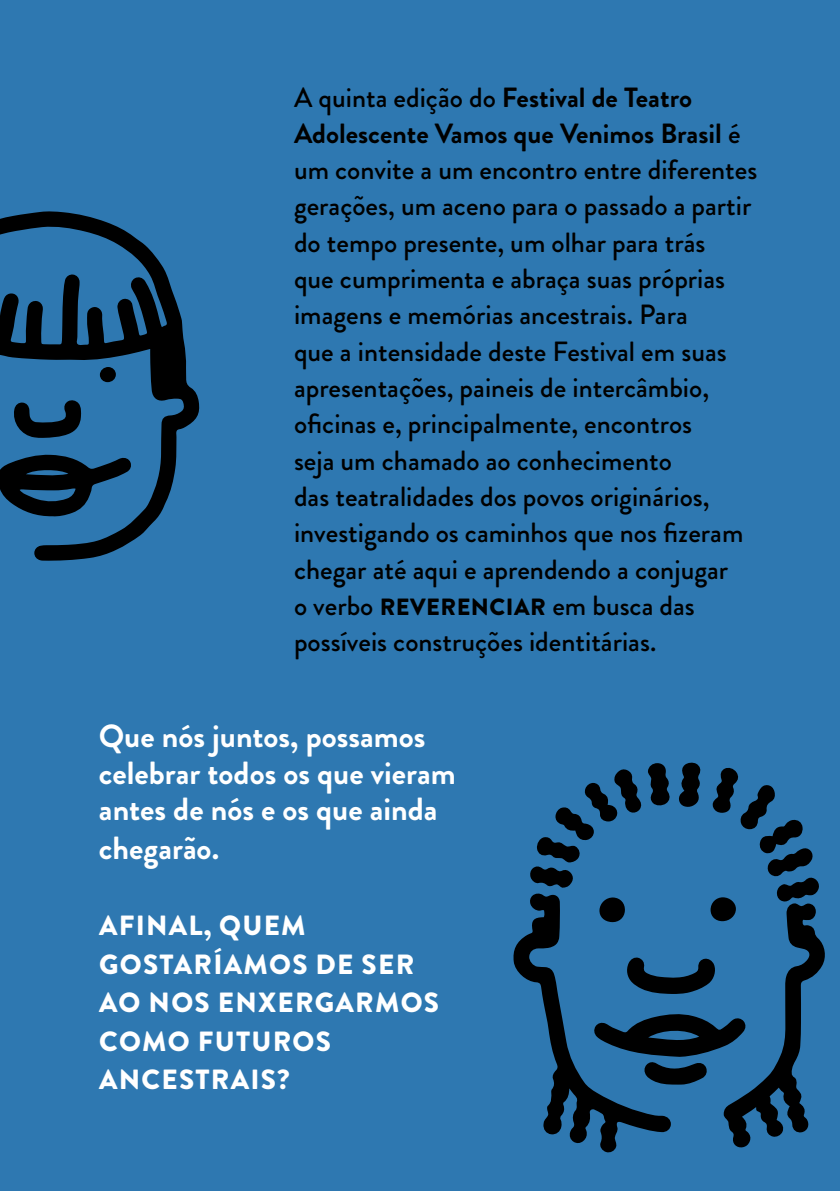
<style>
.page{position:relative;width:840px;height:1191px;background:#fff}
.page>*{position:absolute;margin:0;border:0;box-sizing:border-box;transform-origin:0 0}
.t1{font:700 32px/37px "Brandon Grotesque";color:#fff}
.t2{font:500 27.8px/36.2px "Brandon Grotesque";color:#000}
.t3{font:900 27.8px/38.4px "Brandon Grotesque";letter-spacing:.045em;color:#fff}
.s1{font-weight:700}
.s2{font-weight:900;font-size:23.4px}
</style>
<div class="page">
<div style="left:0;top:0;width:839px;height:1191px;background:#2e78b1"></div>
<svg style="left:0;top:211px;width:200px;height:350px"></svg>
<svg style="left:0;top:454px;width:132px;height:63px"></svg>
<svg style="left:12px;top:399px;width:69px;height:39px"></svg>
<div style="left:100px;top:367px;width:16px;height:15px;background:#000;border-radius:50%"></div>
<svg style="left:513px;top:934px;width:103px;height:218px"></svg>
<svg style="left:529px;top:762px;width:295px;height:386px"></svg>
<div style="left:599px;top:897px;width:26px;height:25px;background:#000;border-radius:12px"></div>
<div style="left:710px;top:897px;width:25px;height:24px;background:#000;border-radius:50%"></div>
<p class="t2" style="left:294px;top:79px;width:464px">A quinta edição do <span class="s1">Festival de Teatro Adolescente Vamos que Venimos Brasil</span> é um convite a um encontro entre diferentes gerações, um aceno para o passado a partir do tempo presente, um olhar para trás<br>que cumprimenta e abraça suas próprias imagens e memórias ancestrais. Para<br>que a intensidade deste Festival em suas apresentações, paineis de intercâmbio, oficinas e, principalmente, encontros<br>seja um chamado ao conhecimento<br>das teatralidades dos povos originários, investigando os caminhos que nos fizeram chegar até aqui e aprendendo a conjugar<br>o verbo <span class="s2">REVERENCIAR</span> em busca das possíveis construções identitárias.</p>
<p class="t1" style="left:99px;top:718px;width:358px">Que nós juntos, possamos celebrar todos os que vieram antes de nós e os que ainda chegarão.</p>
<p class="t3" style="left:99px;top:907px;width:341px">AFINAL, QUEM<br>GOSTARÍAMOS DE SER<br>AO NOS ENXERGARMOS<br>COMO FUTUROS<br>ANCESTRAIS?</p>
</div>
